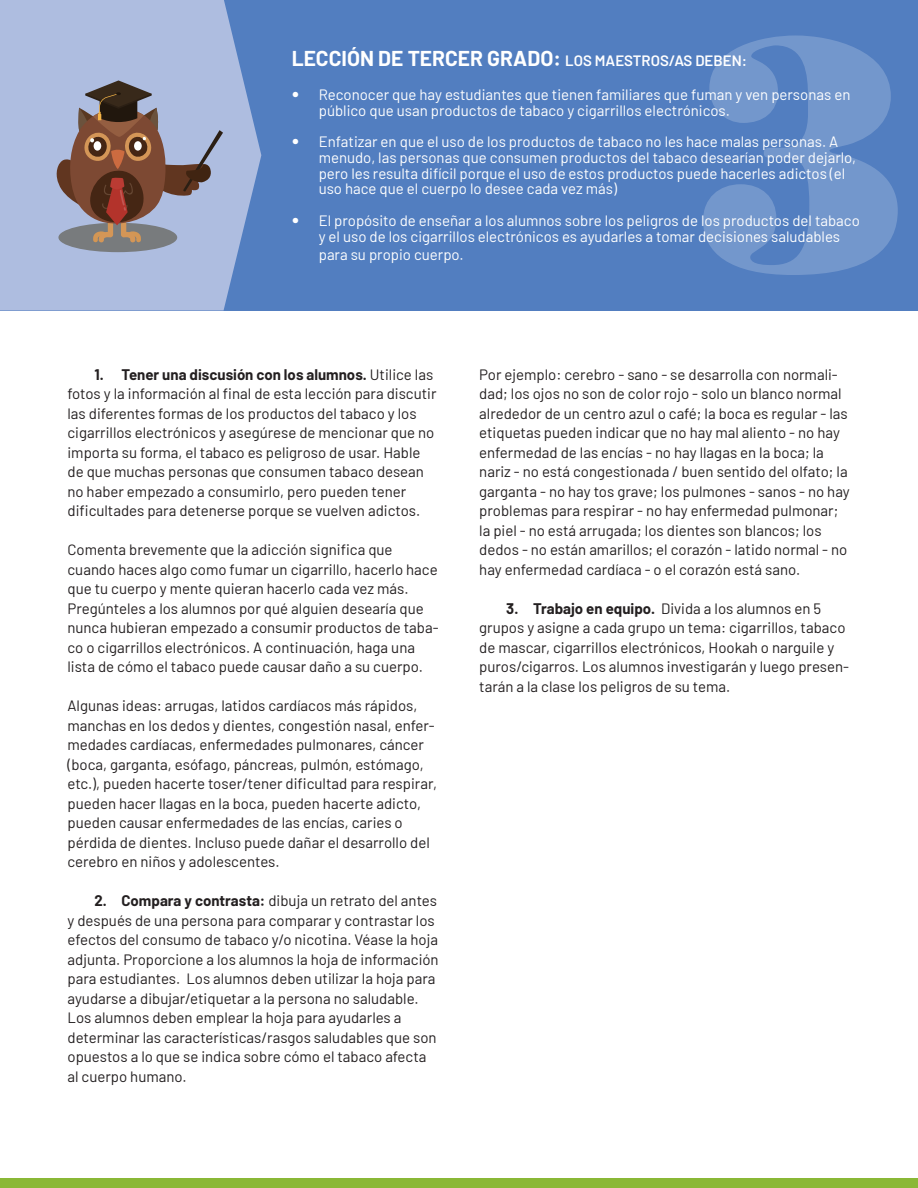
<style>
.page{position:relative;width:918px;height:1188px;background:#fff}
.page>*{position:absolute;margin:0;border:0;box-sizing:border-box;transform-origin:0 0}
.TITLE_2{font:700 21px "Barlow";color:#fff}
.BODY{font:15px/19.5px "Barlow";color:#231f20}
.BODY_WHITE{font:15px/15.8px "Barlow";color:#fff}
.s1{font-weight:600;font-size:15px}
.s2{font-family:"Helvetica";font-weight:300}
.s3{font-weight:700}
</style>
<div class="page">
<div style="left:0;top:1178px;width:918px;height:10px;background:#8ab836"></div>
<div style="left:0;top:0;width:918px;height:310px;background:#527ec0"></div>
<svg style="left:0;top:0;width:261px;height:310px;fill:#aebde0"></svg>
<svg style="left:703px;top:35px;width:195px;height:240px;fill:#7397cc"></svg>
<div style="left:58px;top:223px;width:119px;height:29px;background:#787b7d;border-radius:50%"></div>
<svg style="left:55px;top:80px;width:168px;height:163px"></svg>
<div style="left:94px;top:141px;width:7px;height:10px;background:#fff;border-radius:50%"></div>
<div style="left:134px;top:141px;width:8px;height:10px;background:#fff;border-radius:50%"></div>
<p class="TITLE_2" style="left:292px;top:43px;width:457px">LECCIÓN DE TERCER GRADO: <span class="s1">LOS MAESTROS/AS DEBEN:</span></p>
<p class="BODY_WHITE" style="left:319px;top:85px;width:533px;text-indent:-27px"><span class="s2">•</span> Reconocer que hay estudiantes que tienen familiares que fuman y ven personas en público que usan productos de tabaco y cigarrillos electrónicos.</p>
<p class="BODY_WHITE" style="left:319px;top:133px;width:539px;text-indent:-27px"><span class="s2">•</span> Enfatizar en que el uso de los productos de tabaco no les hace malas personas. A menudo, las personas que consumen productos del tabaco desearían poder dejarlo, pero les resulta difícil porque el uso de estos productos puede hacerles adictos (el uso hace que el cuerpo lo desee cada vez más)</p>
<p class="BODY_WHITE" style="left:292px;top:211px;width:570px;text-align:center"><span class="s2">•</span> El propósito de enseñar a los alumnos sobre los peligros de los productos del tabaco y el uso de los cigarrillos electrónicos es ayudarles a tomar decisiones saludables</p>
<p class="BODY_WHITE" style="left:319px;top:245px;width:147px">para su propio cuerpo.</p>
<p class="BODY" style="left:68px;top:363px;width:371px;text-indent:27px"><span class="s3">1. Tener una discusión con los alumnos.</span> Utilice las fotos y la información al final de esta lección para discutir las diferentes formas de los productos del tabaco y los cigarrillos electrónicos y asegúrese de mencionar que no importa su forma, el tabaco es peligroso de usar. Hable de que muchas personas que consumen tabaco desean no haber empezado a consumirlo, pero pueden tener dificultades para detenerse porque se vuelven adictos.</p>
<p class="BODY" style="left:68px;top:539px;width:373px">Comenta brevemente que la adicción significa que cuando haces algo como fumar un cigarrillo, hacerlo hace que tu cuerpo y mente quieran hacerlo cada vez más.<br>Pregúnteles a los alumnos por qué alguien desearía que nunca hubieran empezado a consumir productos de taba&shy;co o cigarrillos electrónicos. A continuación, haga una lista de cómo el tabaco puede causar daño a su cuerpo.</p>
<p class="BODY" style="left:68px;top:695px;width:371px">Algunas ideas: arrugas, latidos cardíacos más rápidos, manchas en los dedos y dientes, congestión nasal, enfer&shy;medades cardíacas, enfermedades pulmonares, cáncer (boca, garganta, esófago, páncreas, pulmón, estómago, etc.), pueden hacerte toser/tener dificultad para respirar, pueden hacer llagas en la boca, pueden hacerte adicto, pueden causar enfermedades de las encías, caries o pérdida de dientes. Incluso puede dañar el desarrollo del cerebro en niños y adolescentes.</p>
<p class="BODY" style="left:68px;top:890px;width:373px;text-indent:27px"><span class="s3">2. Compara y contrasta:</span> dibuja un retrato del antes y después de una persona para comparar y contrastar los efectos del consumo de tabaco y/o nicotina. Véase la hoja adjunta. Proporcione a los alumnos la hoja de información para estudiantes. Los alumnos deben utilizar la hoja para ayudarse a dibujar/etiquetar a la persona no saludable.<br>Los alumnos deben emplear la hoja para ayudarles a determinar las características/rasgos saludables que son opuestos a lo que se indica sobre cómo el tabaco afecta al cuerpo humano.</p>
<p class="BODY" style="left:479px;top:363px;width:372px">Por ejemplo: cerebro - sano - se desarrolla con normali&shy;dad; los ojos no son de color rojo - solo un blanco normal alrededor de un centro azul o café; la boca es regular - las etiquetas pueden indicar que no hay mal aliento - no hay enfermedad de las encías - no hay llagas en la boca; la nariz - no está congestionada / buen sentido del olfato; la garganta - no hay tos grave; los pulmones - sanos - no hay problemas para respirar - no hay enfermedad pulmonar; la piel - no está arrugada; los dientes son blancos; los dedos - no están amarillos; el corazón - latido normal - no hay enfermedad cardíaca - o el corazón está sano.</p>
<p class="BODY" style="left:479px;top:597px;width:371px;text-indent:27px"><span class="s3">3. Trabajo en equipo.</span> Divida a los alumnos en 5 grupos y asigne a cada grupo un tema: cigarrillos, tabaco de mascar, cigarrillos electrónicos, Hookah o narguile y puros/cigarros. Los alumnos investigarán y luego presen&shy;tarán a la clase los peligros de su tema.</p>
</div>
